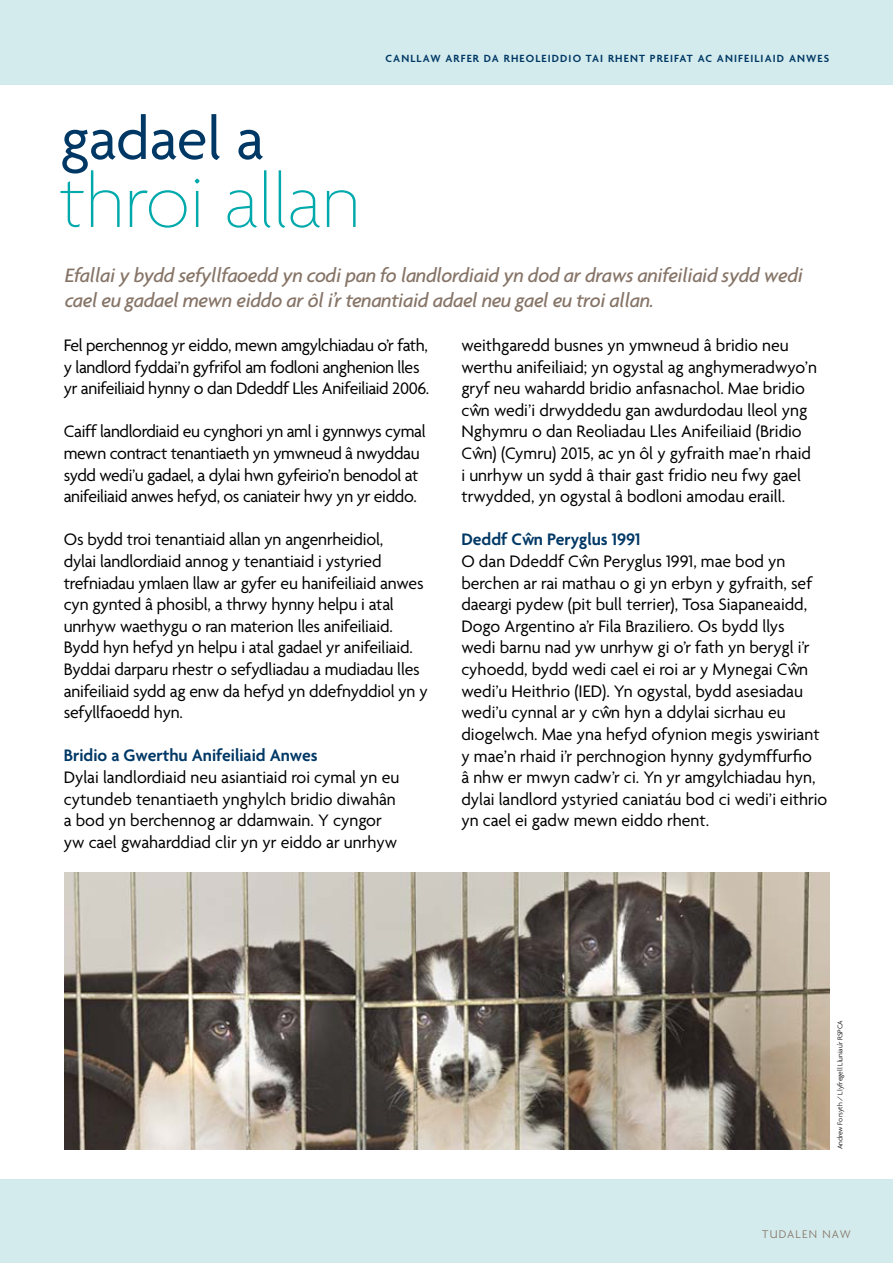
<style>
.page{position:relative;width:893px;height:1263px;background:#fff}
.page>*{position:absolute;margin:0;border:0;box-sizing:border-box;transform-origin:0 0}
.t1{font:100 79.5px "Agenda Bg";color:#00a9ab}
.t2{font:63px "Agenda";letter-spacing:-.005em;color:#003865}
.t3{font:italic 500 21px/25.2px "Agenda";letter-spacing:-.02em;color:#867467}
.t4{font:18px/21.6px "Agenda";letter-spacing:-.01em;color:#000}
.t5{font:600 18px "Agenda";color:#003865}
.t6{font:300 12px "Agenda";letter-spacing:.1em;color:#867467}
.t7{font:600 11.25px "Agenda";letter-spacing:.1em;color:#003865}
.t8{font:300 7.5px "Agenda";letter-spacing:-.005em;color:#000}
</style>
<div class="page">
<div style="left:0;top:0;width:893px;height:84px;background:#d3ebec"></div>
<div style="left:0;top:1180px;width:893px;height:83px;background:#d3ebec"></div>
<img style="left:65px;top:872px;width:764px;height:277px">
<p class="t7" style="left:385px;top:51px;width:445px">CANLLAW ARFER DA RHEOLEIDDIO TAI RHENT PREIFAT AC ANIFEILIAID ANWES</p>
<h2 class="t2" style="left:60px;top:101px;width:205px">gadael a</h2>
<h1 class="t1" style="left:58px;top:157px;width:304px">throi allan</h1>
<p class="t3" style="left:65px;top:262px;width:740px">Efallai y bydd sefyllfaoedd yn codi pan fo landlordiaid yn dod ar draws anifeiliaid sydd wedi cael eu gadael mewn eiddo ar ôl i’r tenantiaid adael neu gael eu troi allan.</p>
<p class="t4" style="left:64px;top:334px;width:367px">Fel perchennog yr eiddo, mewn amgylchiadau o’r fath, y landlord fyddai’n gyfrifol am fodloni anghenion lles yr anifeiliaid hynny o dan Ddeddf Lles Anifeiliaid 2006.</p>
<p class="t4" style="left:64px;top:420px;width:363px">Caiff landlordiaid eu cynghori yn aml i gynnwys cymal mewn contract tenantiaeth yn ymwneud â nwyddau sydd wedi’u gadael, a dylai hwn gyfeirio’n benodol at anifeiliaid anwes hefyd, os caniateir hwy yn yr eiddo.</p>
<p class="t4" style="left:64px;top:528px;width:365px">Os bydd troi tenantiaid allan yn angenrheidiol,<br>dylai landlordiaid annog y tenantiaid i ystyried trefniadau ymlaen llaw ar gyfer eu hanifeiliaid anwes cyn gynted â phosibl, a thrwy hynny helpu i atal unrhyw waethygu o ran materion lles anifeiliaid.<br>Bydd hyn hefyd yn helpu i atal gadael yr anifeiliaid.<br>Byddai darparu rhestr o sefydliadau a mudiadau lles anifeiliaid sydd ag enw da hefyd yn ddefnyddiol yn y sefyllfaoedd hyn.</p>
<p class="t5" style="left:64px;top:745px;width:255px">Bridio a Gwerthu Anifeiliaid Anwes</p>
<p class="t4" style="left:64px;top:766px;width:337px">Dylai landlordiaid neu asiantiaid roi cymal yn eu cytundeb tenantiaeth ynghylch bridio diwahân a bod yn berchennog ar ddamwain. Y cyngor yw cael gwaharddiad clir yn yr eiddo ar unrhyw</p>
<p class="t4" style="left:461px;top:334px;width:357px">weithgaredd busnes yn ymwneud â bridio neu werthu anifeiliaid; yn ogystal ag anghymeradwyo’n gryf neu wahardd bridio anfasnachol. Mae bridio cw^n wedi’i drwyddedu gan awdurdodau lleol yng Nghymru o dan Reoliadau Lles Anifeiliaid (Bridio Cw^n) (Cymru) 2015, ac yn ôl y gyfraith mae’n rhaid i unrhyw un sydd â thair gast fridio neu fwy gael trwydded, yn ogystal â bodloni amodau eraill.</p>
<p class="t5" style="left:461px;top:529px;width:181px">Deddf Cwˆn Peryglus 1991</p>
<p class="t4" style="left:461px;top:550px;width:368px">O dan Ddeddf Cw^n Peryglus 1991, mae bod yn berchen ar rai mathau o gi yn erbyn y gyfraith, sef daeargi pydew (pit bull terrier), Tosa Siapaneaidd, Dogo Argentino a’r Fila Braziliero. Os bydd llys<br>wedi barnu nad yw unrhyw gi o’r fath yn berygl i’r cyhoedd, bydd wedi cael ei roi ar y Mynegai Cw^n wedi’u Heithrio (IED). Yn ogystal, bydd asesiadau wedi’u cynnal ar y cw^n hyn a ddylai sicrhau eu diogelwch. Mae yna hefyd ofynion megis yswiriant y mae’n rhaid i’r perchnogion hynny gydymffurfio<br>â nhw er mwyn cadw’r ci. Yn yr amgylchiadau hyn, dylai landlord ystyried caniatáu bod ci wedi’i eithrio yn cael ei gadw mewn eiddo rhent.</p>
<p class="t8" style="left:836px;top:1149px;width:130px;rotate:-90deg">Andrew Forsyth / Llyfregell Lluniau’r RSPCA</p>
<p class="t6" style="left:762px;top:1227px;width:90px">TUDALEN NAW</p>
</div>
